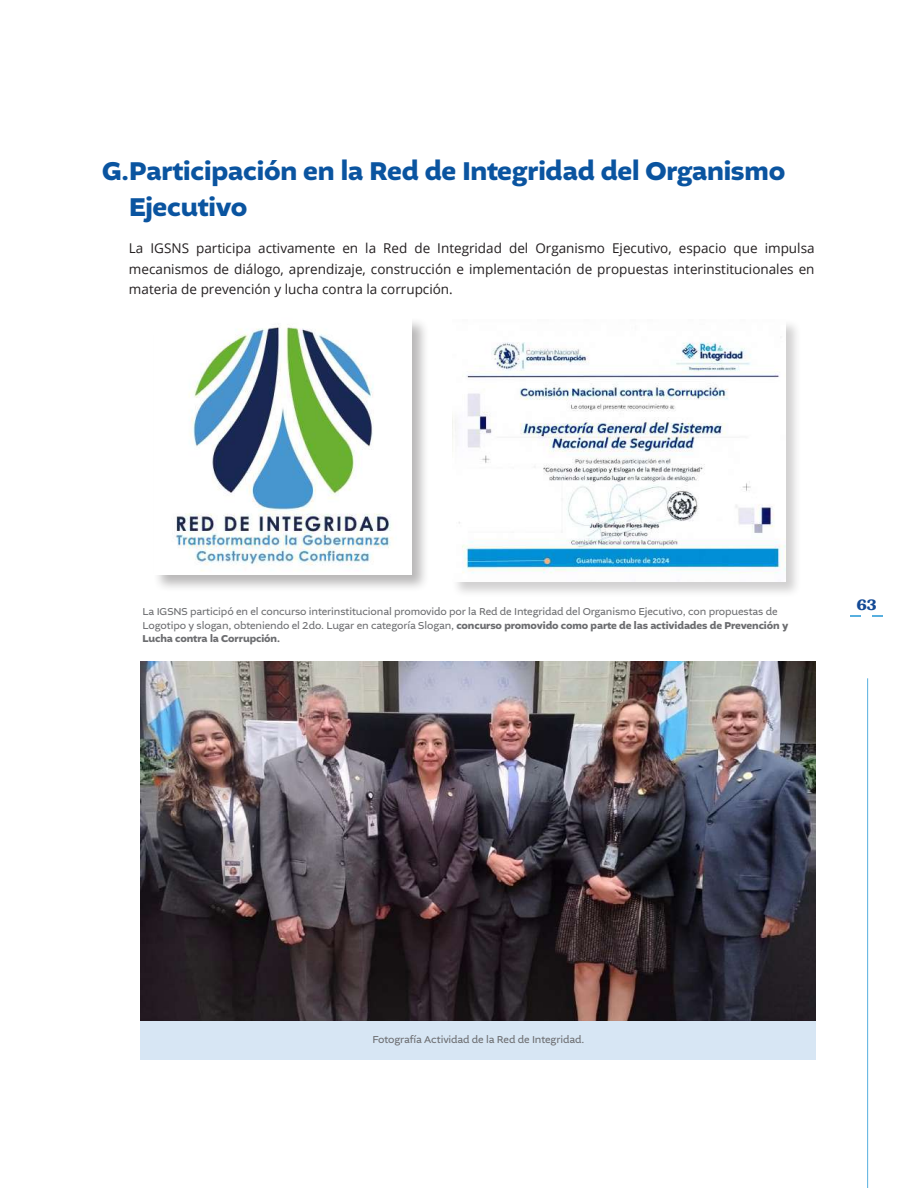
<style>
.page{position:relative;width:918px;height:1188px;background:#fff}
.page>*{position:absolute;margin:0;border:0;box-sizing:border-box;transform-origin:0 0}
.t1{font:700 27px/36px "Altivo";letter-spacing:-.01em;color:#0a54a0}
.t2{font:21px "Stropica";color:#144a96}
.t3{font:13.5px/20.2px "Open Sans";color:#231f20;text-align:justify}
.t4{font:10.5px/13.5px "Altivo";letter-spacing:-.01em;color:#6c6d70}
.s1{font-weight:700}
</style>
<div class="page">
<hr style="left:867px;top:678px;width:1px;height:510px;background:#57afdf">
<div style="left:153px;top:316px;width:277px;height:277px;background:#231f20;opacity:.32"></div>
<img style="left:154px;top:318px;width:258px;height:257px">
<div style="left:452px;top:319px;width:350px;height:279px;background:#231f20;opacity:.21"></div>
<img style="left:452px;top:320px;width:333px;height:261px">
<img style="left:141px;top:662px;width:675px;height:359px">
<div style="left:141px;top:1021px;width:675px;height:39px;background:#d7e6f4"></div>
<h1 class="t1" style="left:129px;top:154px;width:658px;text-indent:-27px">G.Participación en la Red de Integridad del Organismo<br>Ejecutivo</h1>
<p class="t3" style="left:129px;top:238px;width:687px">La IGSNS participa activamente en la Red de Integridad del Organismo Ejecutivo, espacio que impulsa mecanismos de diálogo, aprendizaje, construcción e implementación de propuestas interinstitucionales en materia de prevención y lucha contra la corrupción.</p>
<p class="t4" style="left:143px;top:605px;width:647px">La IGSNS participó en el concurso interinstitucional promovido por la Red de Integridad del Organismo Ejecutivo, con propuestas de<br>Logotipo y slogan, obteniendo el 2do. Lugar en categoría Slogan, <span class="s1">concurso promovido como parte de las actividades de Prevención y<br>Lucha contra la Corrupción.</span></p>
<h2 class="t2" style="left:857px;top:593px;width:21px">63</h2>
<p class="t4" style="left:372px;top:1033px;width:213px">Fotografía Actividad de la Red de Integridad.</p>
</div>
